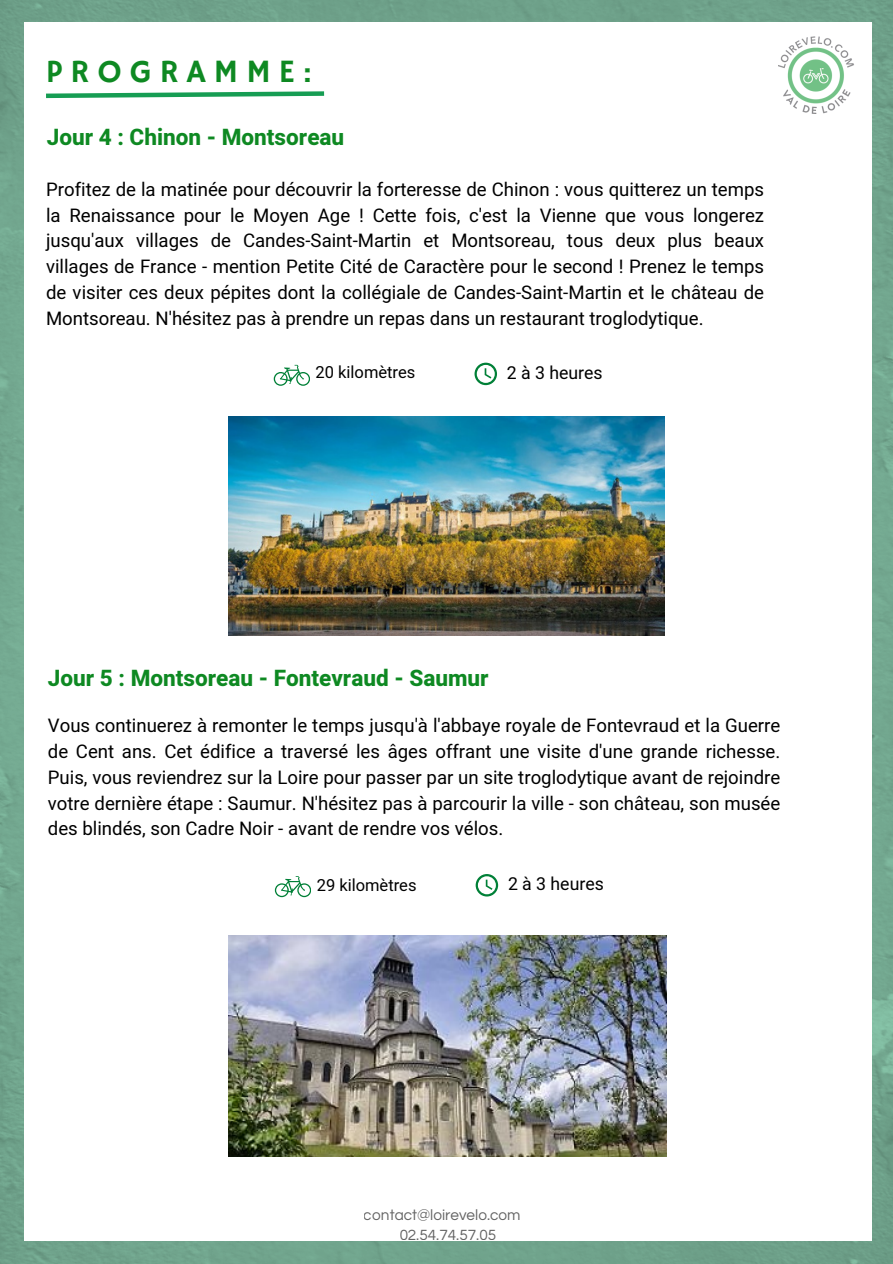
<style>
.page{position:relative;width:893px;height:1264px;background:#fff}
.page>*{position:absolute;margin:0;border:0;box-sizing:border-box;transform-origin:0 0}
.t1{font:32.4px "Hammersmith One";letter-spacing:.25em;color:#0e8922}
.t2{font:800 22.5px "Heebo";color:#0e8922}
.t3{font:18.6px/25.8px "Heebo";color:#000;text-align:justify}
.t4{font:17.7px "Heebo";color:#000}
.t5{font:16.5px "Heebo";color:#000}
.t6{font:15.3px "Questrial";color:#000}
</style>
<div class="page">
<img style="left:0;top:0;width:892px;height:1263px">
<div style="left:24px;top:22px;width:847px;height:1218px;background:#fff"></div>
<svg style="left:46px;top:91px;width:279px;height:8px"></svg>
<img style="left:778px;top:36px;width:76px;height:77px">
<svg style="left:274px;top:365px;width:36px;height:21px"></svg>
<svg style="left:474px;top:362px;width:23px;height:23px"></svg>
<svg style="left:275px;top:876px;width:36px;height:21px"></svg>
<svg style="left:475px;top:874px;width:23px;height:22px"></svg>
<img style="left:229px;top:935px;width:437px;height:221px">
<img style="left:229px;top:416px;width:435px;height:220px">
<h1 class="t1" style="left:46px;top:53px;width:267px">PROGRAMME:</h1>
<h2 class="t2" style="left:47px;top:121px;width:299px">Jour 4 : Chinon - Montsoreau</h2>
<h3 class="t3" style="left:46px;top:177px;width:719px">Profitez de la matinée pour découvrir la forteresse de Chinon : vous quitterez un temps la Renaissance pour le Moyen Age ! Cette fois, c'est la Vienne que vous longerez jusqu'aux villages de Candes-Saint-Martin et Montsoreau, tous deux plus beaux villages de France - mention Petite Cité de Caractère pour le second ! Prenez le temps de visiter ces deux pépites dont la collégiale de Candes-Saint-Martin et le château de Montsoreau. N'hésitez pas à prendre un repas dans un restaurant troglodytique.</h3>
<h2 class="t5" style="left:315px;top:361px;width:101px">20 kilomètres</h2>
<p class="t4" style="left:507px;top:360px;width:97px">2 à 3 heures</p>
<h3 class="t2" style="left:48px;top:663px;width:442px">Jour 5 : Montsoreau - Fontevraud - Saumur</h3>
<p class="t3" style="left:48px;top:713px;width:734px">Vous continuerez à remonter le temps jusqu'à l'abbaye royale de Fontevraud et la Guerre de Cent ans. Cet édifice a traversé les âges offrant une visite d'une grande richesse.<br>Puis, vous reviendrez sur la Loire pour passer par un site troglodytique avant de rejoindre votre dernière étape : Saumur. N'hésitez pas à parcourir la ville - son château, son musée des blindés, son Cadre Noir - avant de rendre vos vélos.</p>
<h3 class="t5" style="left:317px;top:873px;width:101px">29 kilomètres</h3>
<p class="t4" style="left:508px;top:871px;width:97px">2 à 3 heures</p>
<p class="t6" style="left:364px;top:1207px;width:158px">contact@loirevelo.com</p>
<p class="t6" style="left:399px;top:1226px;width:98px">02.54.74.57.05</p>
</div>
